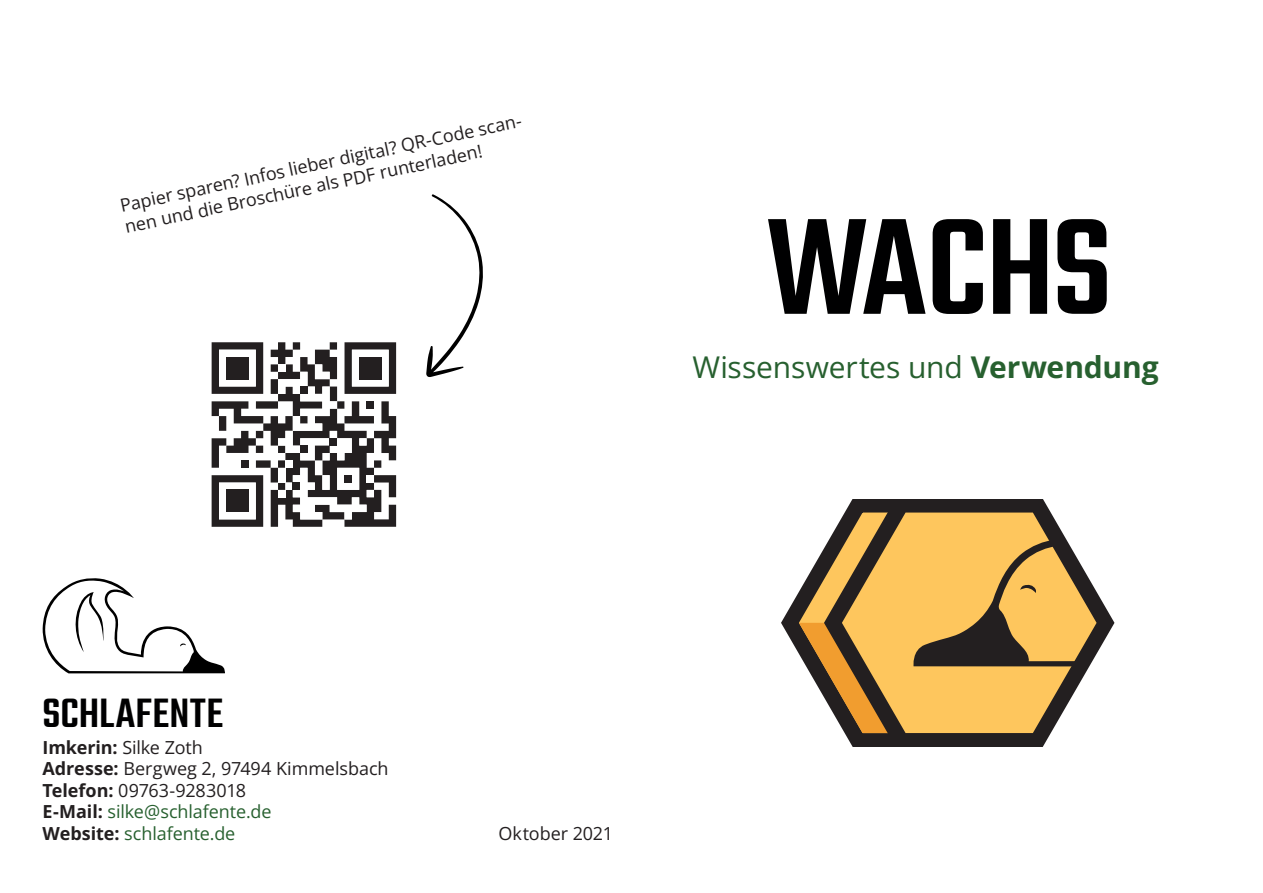
<style>
.page{position:relative;width:1263px;height:893px;background:#fff}
.page>*{position:absolute;margin:0;border:0;box-sizing:border-box;transform-origin:0 0}
.t1{font:500 150px "Teko";letter-spacing:-.015em;color:#000001}
.t2{font:500 45px "Teko";letter-spacing:.01em;color:#000001}
.t3{font:30px "Open Sans";letter-spacing:-.005em;color:#27602f}
.Basic_Small{font:18px/21.6px "Open Sans";letter-spacing:-.005em;color:#231f20}
.t4{font:18px "Open Sans";letter-spacing:-.005em;color:#27602f}
.s1{font-weight:700}
.s2{font-weight:700;color:#231f20}
</style>
<div class="page">
<svg style="left:43px;top:578px;width:182px;height:95px"></svg>
<svg style="left:781px;top:592px;width:18px;height:62px"></svg>
<svg style="left:799px;top:548px;width:25px;height:149px"></svg>
<svg style="left:824px;top:499px;width:290px;height:248px;background:#c09d61"></svg>
<svg style="left:211px;top:342px;width:186px;height:185px"></svg>
<div style="left:330px;top:438px;width:7px;height:8px;background:#231f20"></div>
<div style="left:300px;top:446px;width:7px;height:7px;background:#231f20"></div>
<div style="left:226px;top:357px;width:22px;height:22px;background:#231f20"></div>
<div style="left:226px;top:490px;width:22px;height:22px;background:#231f20"></div>
<div style="left:359px;top:357px;width:22px;height:22px;background:#231f20"></div>
<svg style="left:426px;top:194px;width:57px;height:183px"></svg>
<p class="Basic_Small" style="left:118px;top:195px;width:415px;rotate:-12deg">Papier sparen? Infos lieber digital? QR-Code scan&shy;nen und die Broschüre als PDF runterladen!</p>
<p class="t1" style="left:766px;top:181px;width:347px">WACHS</p>
<p class="t3" style="left:692px;top:346px;width:468px">Wissenswertes und <span class="s1">Verwendung</span></p>
<p class="t2" style="left:43px;top:687px;width:182px">SCHLAFENTE</p>
<p class="Basic_Small" style="left:43px;top:736px;width:162px"><span class="s1">Imkerin:</span> Silke Zoth</p>
<p class="Basic_Small" style="left:43px;top:757px;width:348px"><span class="s1">Adresse:</span> Bergweg 2, 97494 Kimmelsbach</p>
<p class="Basic_Small" style="left:43px;top:779px;width:205px"><span class="s1">Telefon:</span> 09763-9283018</p>
<p class="t4" style="left:43px;top:799px;width:231px"><span class="s2">E-Mail:</span> silke@schlafente.de</p>
<p class="t4" style="left:43px;top:821px;width:194px"><span class="s2">Website:</span> schlafente.de</p>
<p class="Basic_Small" style="left:499px;top:822px;width:116px">Oktober 2021</p>
</div>
